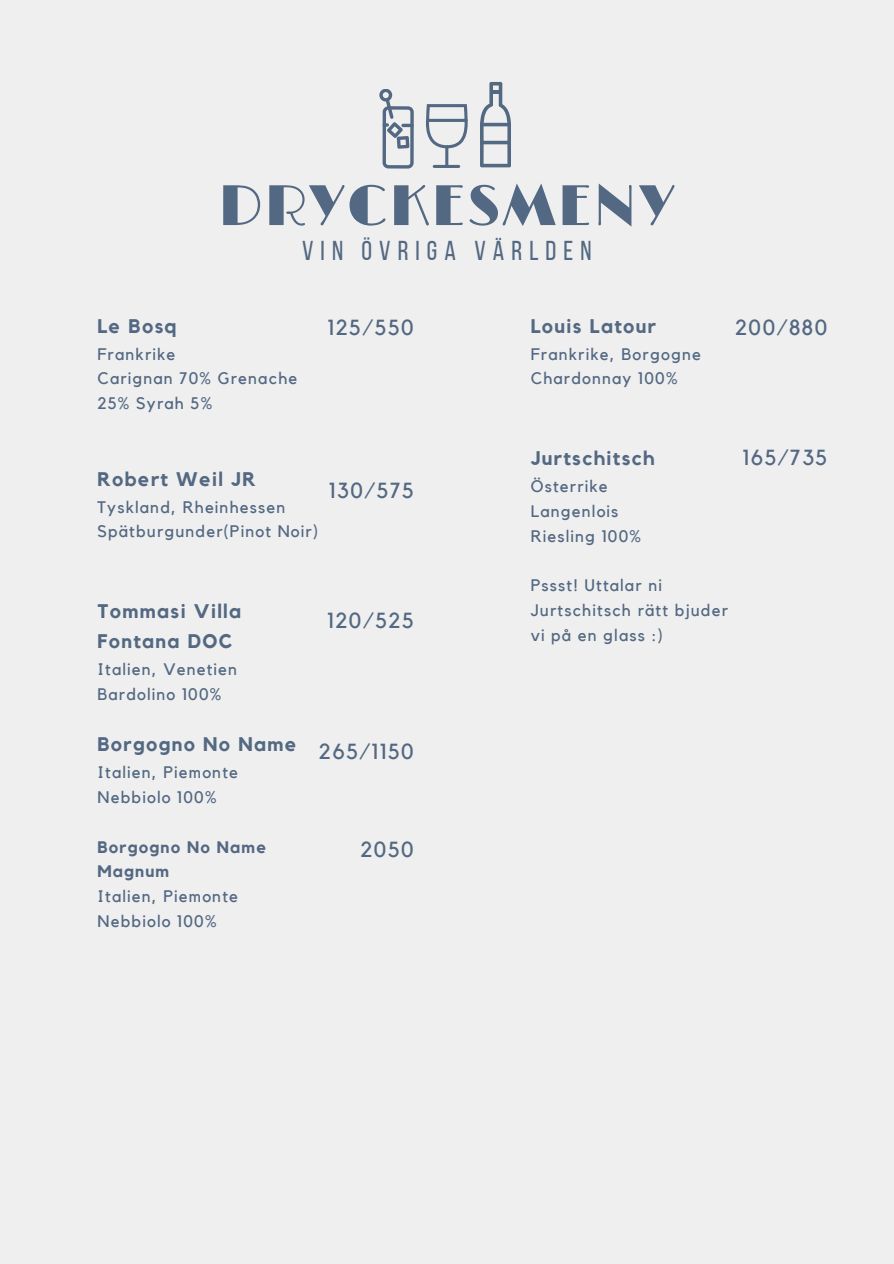
<style>
.page{position:relative;width:894px;height:1264px;background:#fff}
.page>*{position:absolute;margin:0;border:0;box-sizing:border-box;transform-origin:0 0}
.t1{font:57.6px "Limelight";letter-spacing:.03em;color:#536882}
.t2{font:27.3px "Bebas Neue";letter-spacing:.26em;color:#536882}
.t3{font:21.75px "Kollektif";letter-spacing:.07em;color:#536882}
.t4{font:700 19.65px/29.2px "Kollektif";letter-spacing:.07em;color:#536882}
.t5{font:16.65px/24.8px "Kollektif";letter-spacing:.07em;color:#536882}
.t6{font:700 16.65px/24.8px "Kollektif";letter-spacing:.07em;color:#536882}
</style>
<div class="page">
<div style="left:0;top:0;width:893px;height:1263px;background:#efefef"></div>
<svg style="left:379px;top:89px;width:34px;height:79px"></svg>
<svg style="left:480px;top:82px;width:30px;height:85px"></svg>
<hr style="left:480px;top:123px;width:30px;height:3px;background:#536882;border-radius:2px">
<hr style="left:480px;top:141px;width:30px;height:3px;background:#536882;border-radius:2px">
<hr style="left:445px;top:145px;width:3px;height:23px;background:#536882;border-radius:2px">
<hr style="left:432px;top:165px;width:28px;height:3px;background:#536882;border-radius:2px">
<svg style="left:426px;top:104px;width:41px;height:44px"></svg>
<hr style="left:426px;top:119px;width:41px;height:3px;background:#536882;border-radius:2px">
<p class="t1" style="left:218px;top:173px;width:458px">DRYCKESMENY</p>
<p class="t2" style="left:302px;top:240px;width:291px">VIN ÖVRIGA VÄRLDEN</p>
<p class="t4" style="left:97px;top:312px;width:80px">Le Bosq</p>
<h1 class="t5" style="left:97px;top:342px;width:79px">Frankrike</h1>
<h2 class="t5" style="left:97px;top:367px;width:201px">Carignan 70% Grenache<br>25% Syrah 5%</h2>
<p class="t3" style="left:327px;top:317px;width:88px">125/550</p>
<h3 class="t4" style="left:97px;top:465px;width:160px">Robert Weil JR</h3>
<h3 class="t5" style="left:97px;top:495px;width:189px">Tyskland, Rheinhessen</h3>
<h3 class="t5" style="left:97px;top:520px;width:222px">Spätburgunder(Pinot Noir)</h3>
<h3 class="t3" style="left:329px;top:480px;width:86px">130/575</h3>
<h3 class="t4" style="left:97px;top:597px;width:145px">Tommasi Villa<br>Fontana DOC</h3>
<h3 class="t5" style="left:97px;top:657px;width:141px">Italien, Venetien<br>Bardolino 100%</h3>
<h3 class="t4" style="left:97px;top:730px;width:200px">Borgogno No Name</h3>
<p class="t5" style="left:97px;top:760px;width:142px">Italien, Piemonte</p>
<p class="t5" style="left:97px;top:785px;width:121px">Nebbiolo 100%</p>
<p class="t6" style="left:97px;top:835px;width:170px">Borgogno No Name<br>Magnum</p>
<p class="t5" style="left:97px;top:884px;width:142px">Italien, Piemonte</p>
<p class="t5" style="left:97px;top:909px;width:121px">Nebbiolo 100%</p>
<p class="t3" style="left:327px;top:611px;width:88px">120/525</p>
<p class="t3" style="left:319px;top:741px;width:96px">265/1150</p>
<p class="t3" style="left:360px;top:839px;width:55px">2050</p>
<p class="t4" style="left:530px;top:312px;width:127px">Louis Latour</p>
<p class="t5" style="left:530px;top:342px;width:172px">Frankrike, Borgogne</p>
<p class="t5" style="left:530px;top:367px;width:148px">Chardonnay 100%</p>
<p class="t3" style="left:734px;top:317px;width:94px">200/880</p>
<h3 class="t4" style="left:530px;top:444px;width:125px">Jurtschitsch</h3>
<h3 class="t5" style="left:530px;top:475px;width:112px">Österrike<br>Langenlois<br>Riesling 100%</h3>
<h3 class="t5" style="left:530px;top:574px;width:199px">Pssst! Uttalar ni<br>Jurtschitsch rätt bjuder vi på en glass :)</h3>
<p class="t3" style="left:742px;top:447px;width:86px">165/735</p>
</div>
